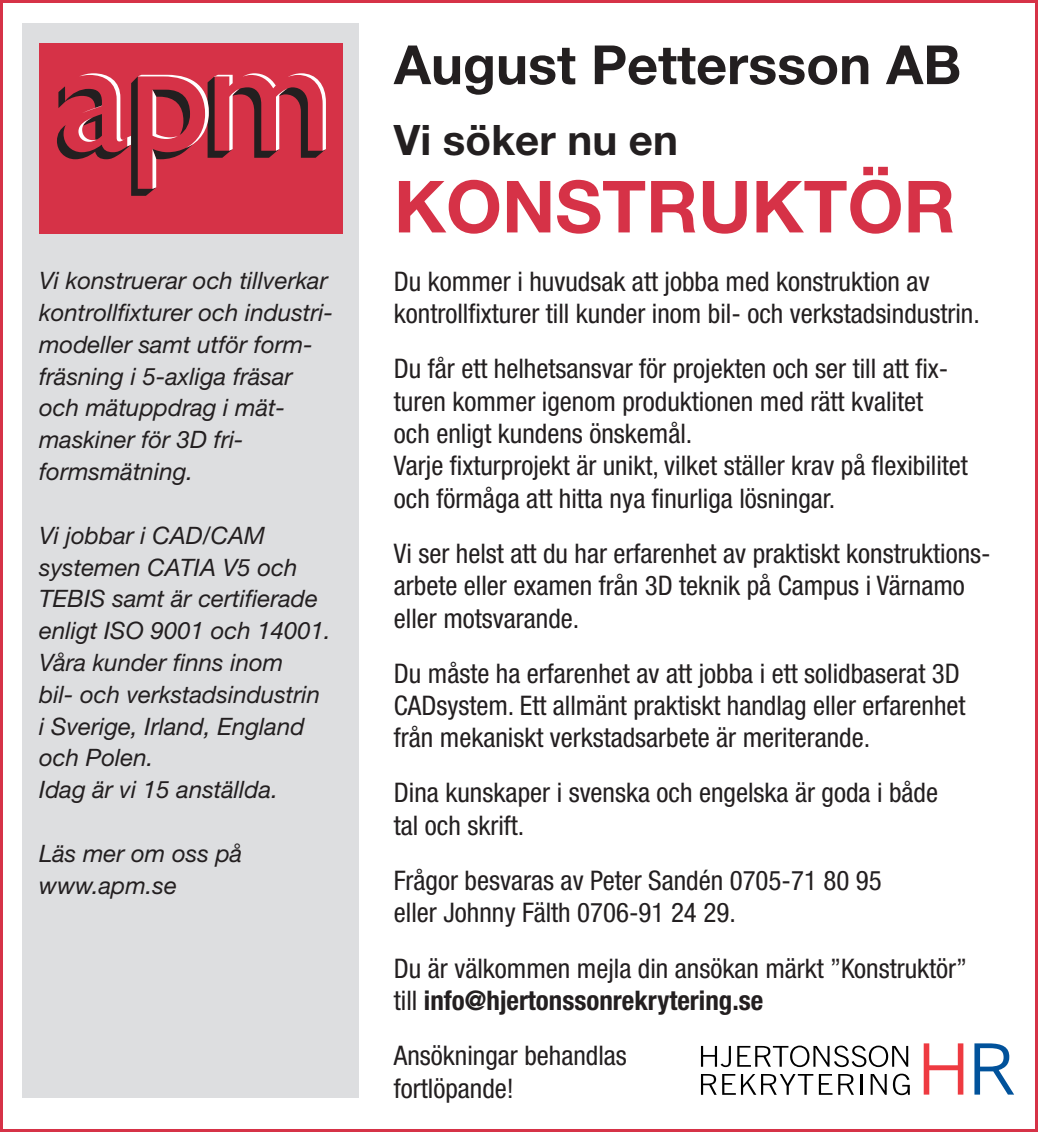
<style>
.page{position:relative;width:1038px;height:1132px;background:#fff}
.page>*{position:absolute;margin:0;border:0;box-sizing:border-box;transform-origin:0 0}
.t1{font:700 72px "Helvetica Neue LT Std";color:#d63247}
.t2{font:700 54px "Helvetica Neue LT Std";color:#231f20}
.t3{font:700 42px "Helvetica Neue LT Std";color:#231f20}
.t4{font:condensed 27px/32.4px "Helvetica Neue LT Std";color:#231f20}
.t5{font:italic 24px/31.8px "Helvetica Neue LT Std";color:#231f20}
.s1{font-weight:700}
</style>
<div class="page">
<div style="left:22px;top:23px;width:337px;height:1074px;background:#dddee0"></div>
<div style="left:40px;top:43px;width:303px;height:191px;background:#d63247"></div>
<svg style="left:57px;top:73px;width:269px;height:123px"></svg>
<svg style="left:923px;top:1043px;width:40px;height:51px"></svg>
<svg style="left:974px;top:1043px;width:40px;height:51px"></svg>
<svg style="left:701px;top:1045px;width:30px;height:21px"></svg>
<svg style="left:701px;top:1074px;width:15px;height:20px"></svg>
<svg style="left:722px;top:1074px;width:13px;height:20px"></svg>
<svg style="left:737px;top:1045px;width:171px;height:21px"></svg>
<svg style="left:741px;top:1074px;width:91px;height:20px"></svg>
<svg style="left:838px;top:1074px;width:16px;height:20px"></svg>
<hr style="left:860px;top:1073px;width:2px;height:21px;background:#000">
<svg style="left:870px;top:1074px;width:16px;height:20px"></svg>
<svg style="left:892px;top:1073px;width:17px;height:21px"></svg>
<p class="t5" style="left:39px;top:264px;width:295px">Vi konstruerar och tillverkar kontrollfixturer och industri&shy;modeller samt utför form&shy;fräsning i 5-axliga fräsar och mätuppdrag i mät&shy;maskiner för 3D fri&shy;formsmätning.</p>
<p class="t5" style="left:39px;top:518px;width:227px">Vi jobbar i CAD/CAM</p>
<p class="t5" style="left:39px;top:550px;width:293px">systemen CATIA V5 och<br>TEBIS samt är certifierade enligt ISO 9001 och 14001.</p>
<p class="t5" style="left:39px;top:646px;width:282px">Våra kunder finns inom bil- och verkstadsindustrin i Sverige, Irland, England och Polen.</p>
<p class="t5" style="left:39px;top:773px;width:240px">Idag är vi 15 anställda.</p>
<p class="t5" style="left:39px;top:836px;width:205px">Läs mer om oss på</p>
<p class="t5" style="left:39px;top:868px;width:139px">www.apm.se</p>
<p class="t2" style="left:394px;top:31px;width:569px">August Pettersson AB</p>
<p class="t3" style="left:394px;top:114px;width:285px">Vi söker nu en</p>
<p class="t1" style="left:394px;top:162px;width:563px">KONSTRUKTÖR</p>
<p class="t4" style="left:394px;top:265px;width:587px">Du kommer i huvudsak att jobba med konstruktion av kontrollfixturer till kunder inom bil- och verkstadsindustrin.</p>
<p class="t4" style="left:394px;top:352px;width:556px">Du får ett helhetsansvar för projekten och ser till att fix&shy;turen kommer igenom produktionen med rätt kvalitet och enligt kundens önskemål.</p>
<p class="t4" style="left:394px;top:449px;width:575px">Varje fixturprojekt är unikt, vilket ställer krav på flexibilitet och förmåga att hitta nya finurliga lösningar.</p>
<p class="t4" style="left:394px;top:536px;width:598px">Vi ser helst att du har erfarenhet av praktiskt konstruktions&shy;arbete eller examen från 3D teknik på Campus i Värnamo eller motsvarande.</p>
<p class="t4" style="left:394px;top:656px;width:573px">Du måste ha erfarenhet av att jobba i ett solidbaserat 3D<br>CADsystem. Ett allmänt praktiskt handlag eller erfarenhet från mekaniskt verkstadsarbete är meriterande.</p>
<p class="t4" style="left:394px;top:776px;width:545px">Dina kunskaper i svenska och engelska är goda i både tal och skrift.</p>
<p class="t4" style="left:394px;top:863px;width:489px">Frågor besvaras av Peter Sandén 0705-71 80 95 eller Johnny Fälth 0706-91 24 29.</p>
<p class="t4" style="left:394px;top:951px;width:575px">Du är välkommen mejla din ansökan märkt ”Konstruktör” till <span class="s1">info@hjertonssonrekrytering.se</span></p>
<p class="t4" style="left:394px;top:1039px;width:234px">Ansökningar behandlas fortlöpande!</p>
</div>
